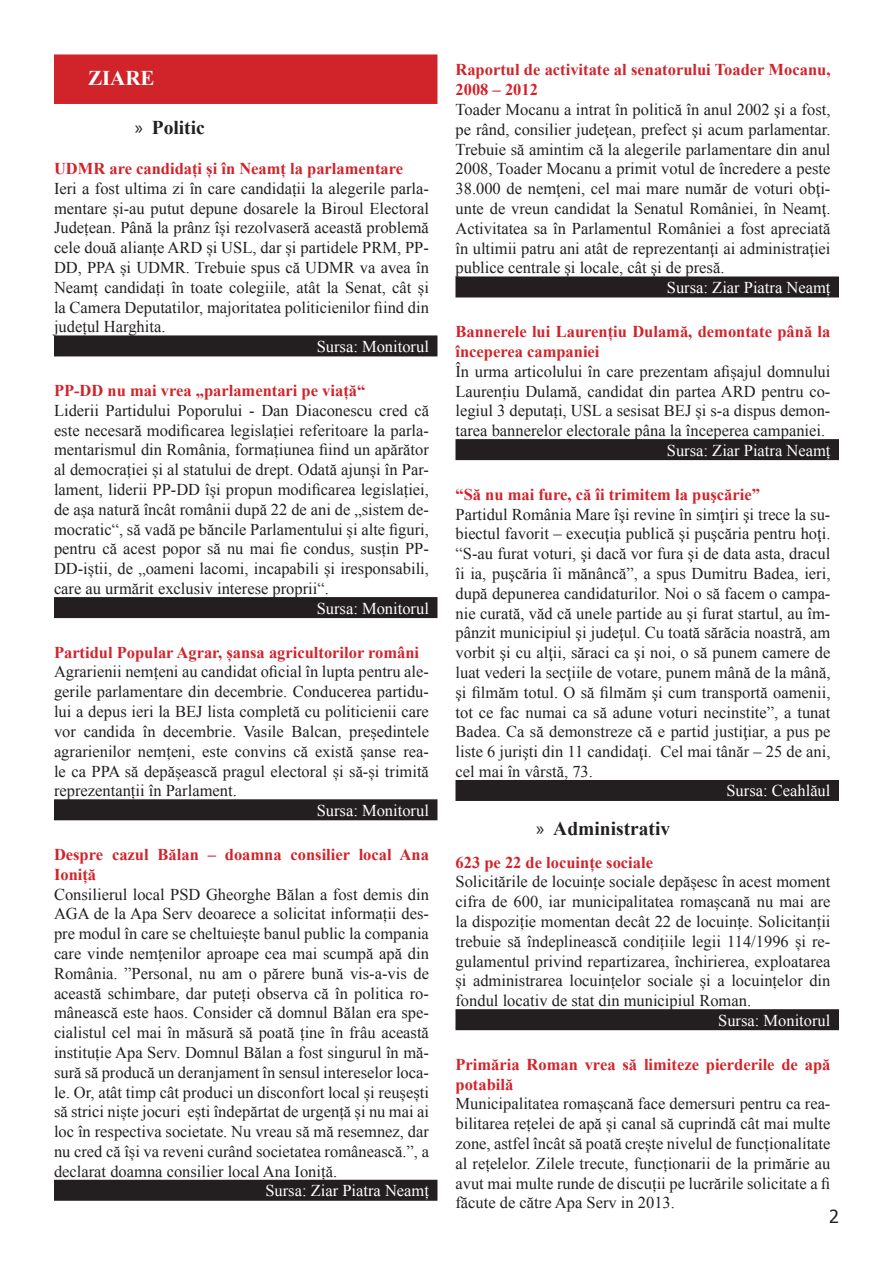
<style>
.page{position:relative;width:893px;height:1263px;background:#fff}
.page>*{position:absolute;margin:0;border:0;box-sizing:border-box;transform-origin:0 0}
.Default{font:700 21px "Times New Roman";color:#fff}
.Default-2{font:700 19.5px "Times New Roman";color:#231f20}
.t1{font:18px "Tahoma";color:#231f20}
.Default-3{font:16.5px/19.8px "Times New Roman";color:#231f20;text-align:justify}
.Default-4{font:700 16.5px/19.8px "Times New Roman";color:#d1232a}
.Default-5{font:16.5px "Times New Roman";color:#fff}
.s1{font-family:"Myriad Pro";font-weight:400}
</style>
<div class="page">
<div style="left:54px;top:54px;width:383px;height:50px;background:#d1232a"></div>
<div style="left:54px;top:335px;width:383px;height:21px;background:#231f20"></div>
<div style="left:54px;top:597px;width:383px;height:21px;background:#231f20"></div>
<div style="left:54px;top:799px;width:383px;height:21px;background:#231f20"></div>
<div style="left:54px;top:1180px;width:383px;height:21px;background:#231f20"></div>
<div style="left:455px;top:276px;width:384px;height:21px;background:#231f20"></div>
<div style="left:455px;top:439px;width:384px;height:21px;background:#231f20"></div>
<div style="left:455px;top:780px;width:384px;height:21px;background:#231f20"></div>
<div style="left:455px;top:1009px;width:384px;height:21px;background:#231f20"></div>
<p class="Default" style="left:88px;top:64px;width:68px">ZIARE</p>
<p class="Default-2" style="left:135px;top:114px;width:72px"><span class="s1">»</span> Politic</p>
<p class="Default-4" style="left:54px;top:158px;width:351px">UDMR are candidați și în Neamț la parlamentare</p>
<p class="Default-3" style="left:54px;top:178px;width:376px">Ieri a fost ultima zi în care candidații la alegerile parla&shy;mentare și-au putut depune dosarele la Biroul Electoral Județean. Până la prânz își rezolvaseră această problemă cele două alianțe ARD și USL, dar și partidele PRM, PP-DD, PPA și UDMR. Trebuie spus că UDMR va avea în Neamț candidați în toate colegiile, atât la Senat, cât și la Camera Deputatilor, majoritatea politicienilor fiind din județul Harghita.</p>
<p class="Default-5" style="left:317px;top:335px;width:114px">Sursa: Monitorul</p>
<p class="Default-4" style="left:54px;top:380px;width:313px">PP-DD nu mai vrea „parlamentari pe viață“</p>
<p class="Default-3" style="left:54px;top:400px;width:376px">Liderii Partidului Poporului - Dan Diaconescu cred că este necesară modificarea legislației referitoare la parla&shy;mentarismul din România, formațiunea fiind un apărător al democrației și al statului de drept. Odată ajunși în Par&shy;lament, liderii PP-DD își propun modificarea legislației, de așa natură încât românii după 22 de ani de „sistem de&shy;mocratic“, să vadă pe băncile Parlamentului și alte figuri, pentru că acest popor să nu mai fie condus, susțin PP-DD-iștii, de „oameni lacomi, incapabili și iresponsabili, care au urmărit exclusiv interese proprii“.</p>
<p class="Default-5" style="left:317px;top:597px;width:114px">Sursa: Monitorul</p>
<p class="Default-4" style="left:54px;top:642px;width:367px">Partidul Popular Agrar, șansa agricultorilor români</p>
<p class="Default-3" style="left:54px;top:662px;width:376px">Agrarienii nemțeni au candidat oficial în lupta pentru ale&shy;gerile parlamentare din decembrie. Conducerea partidu&shy;lui a depus ieri la BEJ lista completă cu politicienii care vor candida în decembrie. Vasile Balcan, președintele agrarienilor nemțeni, este convins că există șanse rea&shy;le ca PPA să depășească pragul electoral și să-și trimită reprezentanții în Parlament.</p>
<p class="Default-5" style="left:317px;top:799px;width:114px">Sursa: Monitorul</p>
<p class="Default-4" style="left:54px;top:844px;width:376px">Despre cazul Bălan – doamna consilier local Ana<br>Ioniță</p>
<p class="Default-3" style="left:54px;top:884px;width:376px">Consilierul local PSD Gheorghe Bălan a fost demis din AGA de la Apa Serv deoarece a solicitat informații des&shy;pre modul în care se cheltuiește banul public la compania care vinde nemțenilor aproape cea mai scumpă apă din România. ”Personal, nu am o părere bună vis-a-vis de această schimbare, dar puteți observa că în politica ro&shy;mânească este haos. Consider că domnul Bălan era spe&shy;cialistul cel mai în măsură să poată ține în frâu această instituție Apa Serv. Domnul Bălan a fost singurul în mă&shy;sură să producă un deranjament în sensul intereselor loca&shy;le. Or, atât timp cât produci un disconfort local și reușești să strici niște jocuri ești îndepărtat de urgență și nu mai ai loc în respectiva societate. Nu vreau să mă resemnez, dar nu cred că își va reveni curând societatea românească.”, a declarat doamna consilier local Ana Ioniță.</p>
<p class="Default-5" style="left:265px;top:1179px;width:165px">Sursa: Ziar Piatra Neamț</p>
<p class="Default-4" style="left:455px;top:60px;width:376px">Raportul de activitate al senatorului Toader Mocanu,<br>2008 – 2012</p>
<p class="Default-3" style="left:455px;top:99px;width:376px">Toader Mocanu a intrat în politică în anul 2002 şi a fost, pe rând, consilier judeţean, prefect şi acum parlamentar.<br>Trebuie să amintim că la alegerile parlamentare din anul 2008, Toader Mocanu a primit votul de încredere a peste 38.000 de nemţeni, cel mai mare număr de voturi obţi&shy;unte de vreun candidat la Senatul României, în Neamţ.<br>Activitatea sa în Parlamentul României a fost apreciată în ultimii patru ani atât de reprezentanţi ai administraţiei publice centrale şi locale, cât şi de presă.</p>
<p class="Default-5" style="left:667px;top:276px;width:165px">Sursa: Ziar Piatra Neamț</p>
<p class="Default-4" style="left:455px;top:321px;width:376px">Bannerele lui Laurențiu Dulamă, demontate până la începerea campaniei</p>
<p class="Default-3" style="left:455px;top:361px;width:376px">În urma articolului în care prezentam afișajul domnului Laurențiu Dulamă, candidat din partea ARD pentru co&shy;legiul 3 deputați, USL a sesisat BEJ și s-a dispus demon&shy;tarea bannerelor electorale pâna la începerea campaniei.</p>
<p class="Default-5" style="left:667px;top:439px;width:165px">Sursa: Ziar Piatra Neamț</p>
<p class="Default-4" style="left:455px;top:484px;width:306px">“Să nu mai fure, că îi trimitem la puşcărie”</p>
<p class="Default-3" style="left:455px;top:504px;width:376px">Partidul România Mare îşi revine în simţiri şi trece la su&shy;biectul favorit – execuţia publică şi puşcăria pentru hoţi. “S-au furat voturi, şi dacă vor fura şi de data asta, dracul îi ia, puşcăria îi mănâncă”, a spus Dumitru Badea, ieri, după depunerea candidaturilor. Noi o să facem o campa&shy;nie curată, văd că unele partide au şi furat startul, au îm&shy;pânzit municipiul şi judeţul. Cu toată sărăcia noastră, am vorbit şi cu alţii, săraci ca şi noi, o să punem camere de luat vederi la secţiile de votare, punem mână de la mână, şi filmăm totul. O să filmăm şi cum transportă oamenii, tot ce fac numai ca să adune voturi necinstite”, a tunat Badea. Ca să demonstreze că e partid justiţiar, a pus pe liste 6 jurişti din 11 candidaţi. Cel mai tânăr – 25 de ani, cel mai în vârstă, 73.</p>
<p class="Default-5" style="left:726px;top:780px;width:106px">Sursa: Ceahlăul</p>
<p class="Default-2" style="left:536px;top:815px;width:136px"><span class="s1">»</span> Administrativ</p>
<p class="Default-4" style="left:455px;top:852px;width:199px">623 pe 22 de locuințe sociale</p>
<p class="Default-3" style="left:455px;top:872px;width:376px">Solicitările de locuințe sociale depășesc în acest moment cifra de 600, iar municipalitatea romașcană nu mai are la dispoziție momentan decât 22 de locuințe. Solicitanții trebuie să îndeplinească condițiile legii 114/1996 și re&shy;gulamentul privind repartizarea, închirierea, exploatarea și administrarea locuințelor sociale și a locuințelor din fondul locativ de stat din municipiul Roman.</p>
<p class="Default-5" style="left:718px;top:1009px;width:114px">Sursa: Monitorul</p>
<p class="Default-4" style="left:455px;top:1054px;width:376px">Primăria Roman vrea să limiteze pierderile de apă potabilă</p>
<p class="Default-3" style="left:455px;top:1094px;width:376px">Municipalitatea romașcană face demersuri pentru ca rea&shy;bilitarea rețelei de apă și canal să cuprindă cât mai multe zone, astfel încât să poată crește nivelul de funcționalitate al rețelelor. Zilele trecute, funcționarii de la primărie au avut mai multe runde de discuții pe lucrările solicitate a fi făcute de către Apa Serv in 2013.</p>
<p class="t1" style="left:829px;top:1204px;width:11px">2</p>
</div>
